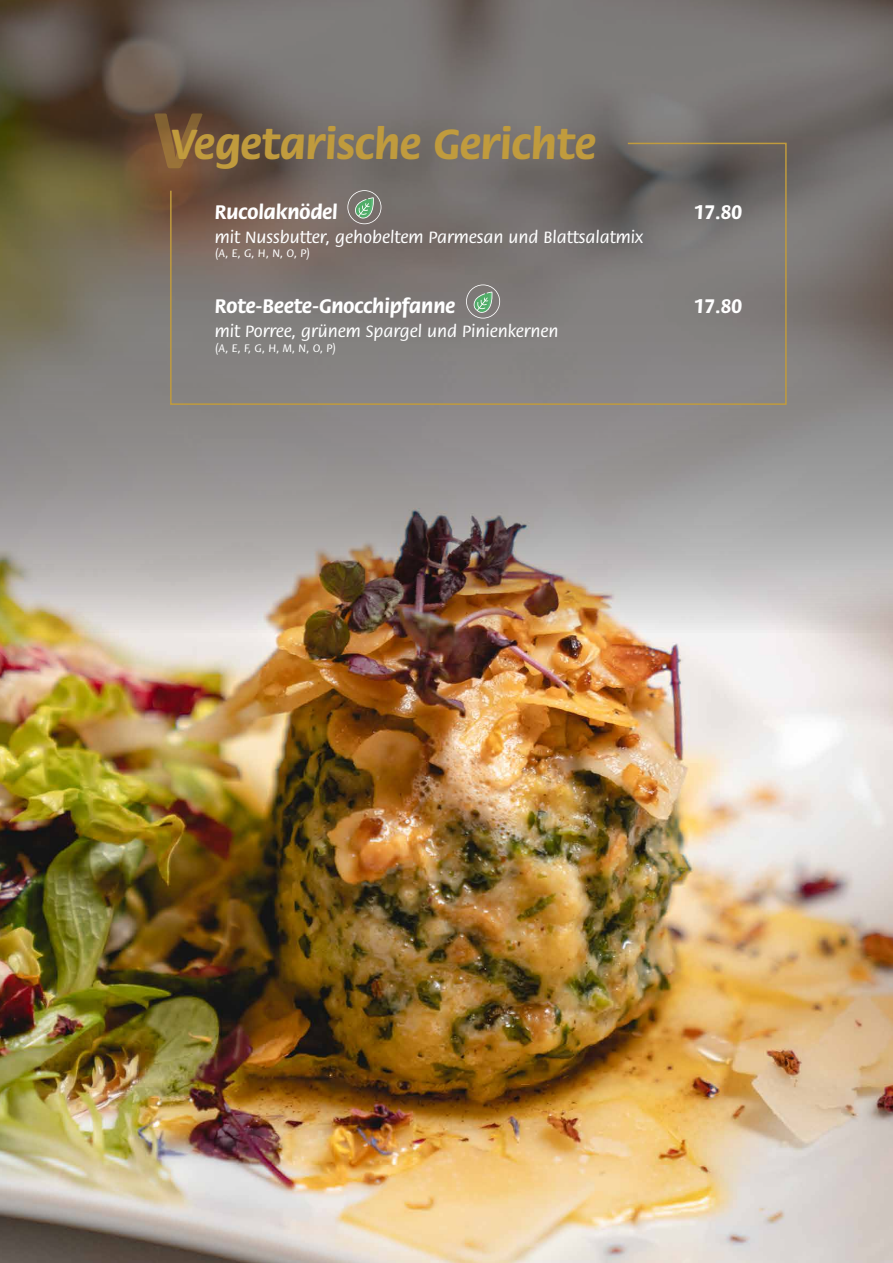
<style>
.page{position:relative;width:893px;height:1263px;background:#fff}
.page>*{position:absolute;margin:0;border:0;box-sizing:border-box;transform-origin:0 0}
.t1{font:700 45px "Flora Std";color:#c09b3d}
.t2{font:700 21px "Flora Std";color:#fff}
.t3{font:500 18px "Flora Std";color:#fff}
.t4{font:500 12px "Flora Std";color:#fff}
.s1{font-size:84.3px}
</style>
<div class="page">
<img style="left:0;top:632px;width:893px;height:631px">
<svg style="left:0;top:0;width:893px;height:632px;background:#8b847d"></svg>
<svg style="left:169px;top:142px;width:618px;height:264px;background:#7b7470"></svg>
<svg style="left:347px;top:190px;width:34px;height:34px"></svg>
<svg style="left:466px;top:284px;width:34px;height:34px"></svg>
<h1 class="t1" style="left:151px;top:120px;width:446px"><span class="s1">V</span>Vegetarische Gerichte</h1>
<p class="t2" style="left:215px;top:201px;width:124px">Rucolaknödel</p>
<p class="t2" style="left:694px;top:201px;width:49px">17.80</p>
<p class="t3" style="left:215px;top:228px;width:430px">mit Nussbutter, gehobeltem Parmesan und Blattsalatmix</p>
<p class="t4" style="left:215px;top:247px;width:97px">(A, E, G, H, N, O, P)</p>
<p class="t2" style="left:215px;top:295px;width:242px">Rote-Beete-Gnocchipfanne</p>
<p class="t2" style="left:694px;top:295px;width:49px">17.80</p>
<p class="t3" style="left:215px;top:322px;width:345px">mit Porree, grünem Spargel und Pinienkernen</p>
<p class="t4" style="left:215px;top:342px;width:123px">(A, E, F, G, H, M, N, O, P)</p>
</div>
